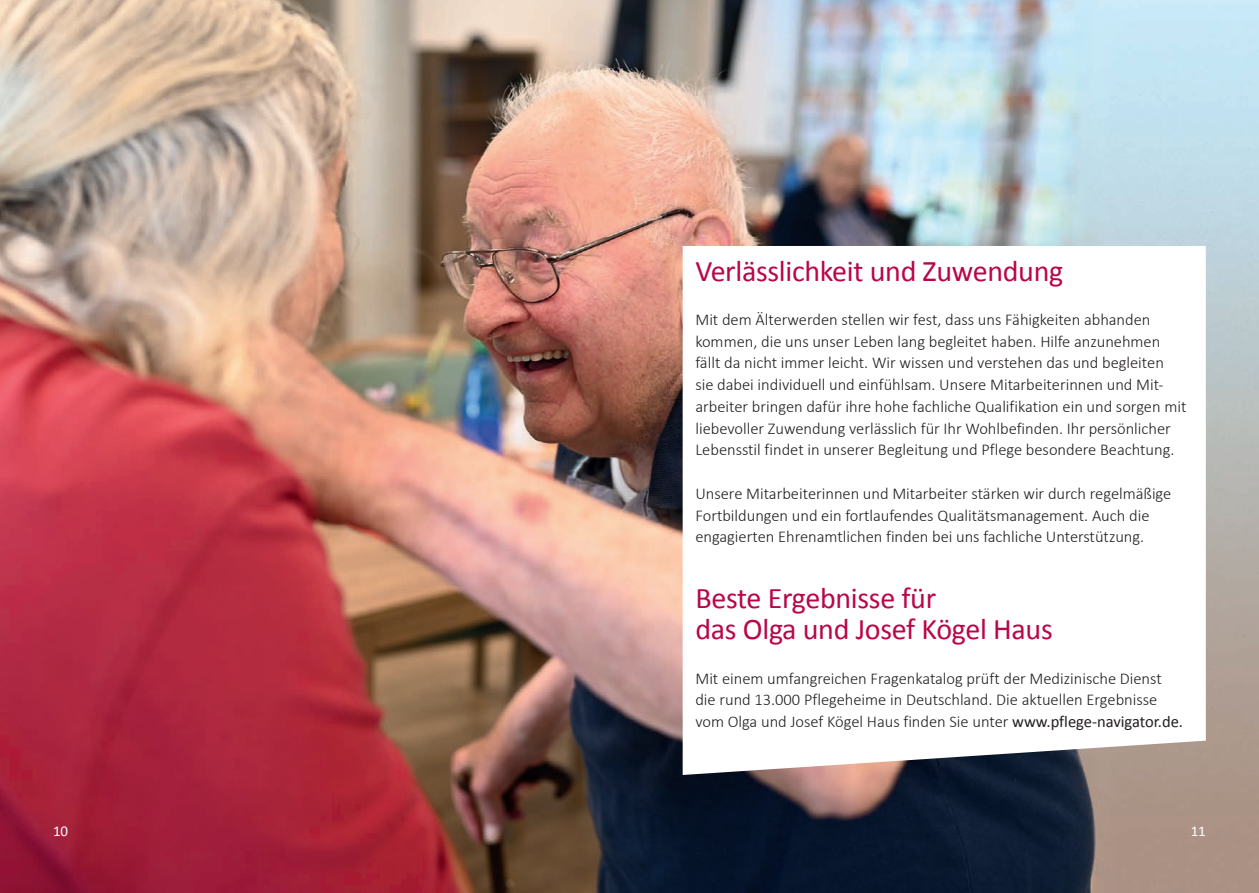
<style>
.page{position:relative;width:1259px;height:893px;background:#fff}
.page>*{position:absolute;margin:0;border:0;box-sizing:border-box;transform-origin:0 0}
.t1{font:30px/31.8px "Calibri";letter-spacing:-.01em;color:#ba0549}
.t2{font:300 16.5px/21.8px "Calibri";color:#231f20}
.t3{font:15px "Calibri";color:#fff}
.s1{font-weight:400}
</style>
<div class="page">
<img style="left:0;top:0;width:1259px;height:893px">
<svg style="left:682px;top:246px;width:523px;height:529px"></svg>
<h1 class="t1" style="left:695px;top:254px;width:369px">Verlässlichkeit und Zuwendung</h1>
<p class="t2" style="left:695px;top:308px;width:492px">Mit dem Älterwerden stellen wir fest, dass uns Fähigkeiten abhanden kommen, die uns unser Leben lang begleitet haben. Hilfe anzunehmen fällt da nicht immer leicht. Wir wissen und verstehen das und begleiten<br>sie dabei individuell und einfühlsam. Unsere Mitarbeiterinnen und Mit&shy;arbeiter bringen dafür ihre hohe fachliche Qualifikation ein und sorgen mit liebevoller Zuwendung verlässlich für Ihr Wohlbefinden. Ihr persönlicher Lebensstil findet in unserer Begleitung und Pflege besondere Beachtung.</p>
<p class="t2" style="left:695px;top:482px;width:477px">Unsere Mitarbeiterinnen und Mitarbeiter stärken wir durch regelmäßige<br>Fortbildungen und ein fortlaufendes Qualitätsmanagement. Auch die engagierten Ehrenamtlichen finden bei uns fachliche Unterstützung.</p>
<h1 class="t1" style="left:695px;top:580px;width:359px">Beste Ergebnisse für<br>das Olga und Josef Kögel Haus</h1>
<p class="t2" style="left:695px;top:667px;width:489px">Mit einem umfangreichen Fragenkatalog prüft der Medizinische Dienst die rund 13.000 Pflegeheime in Deutschland. Die aktuellen Ergebnisse vom Olga und Josef Kögel Haus finden Sie unter <span class="s1">www.pflege-navigator.de.</span></p>
<p class="t3" style="left:53px;top:822px;width:17px">10</p>
<p class="t3" style="left:1190px;top:822px;width:17px">11</p>
</div>
